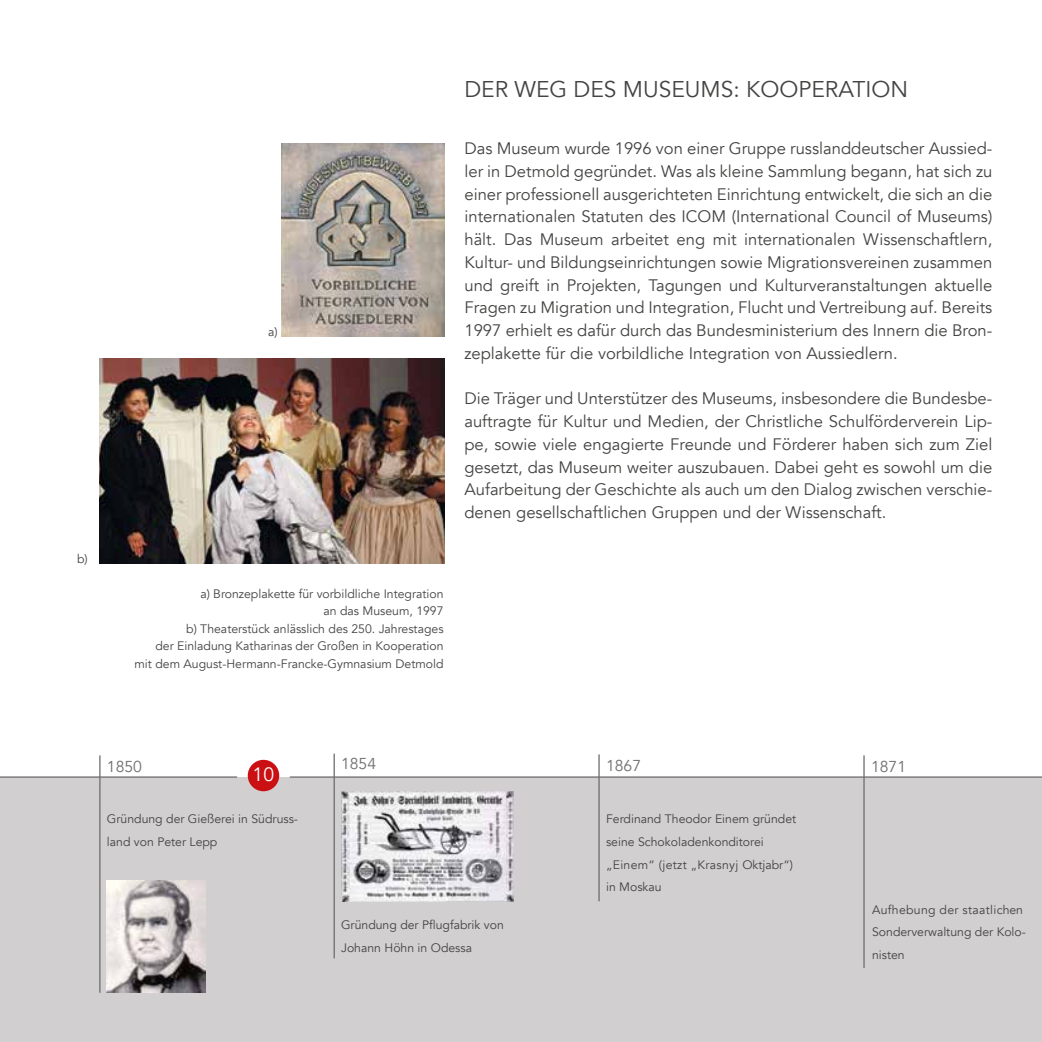
<style>
.page{position:relative;width:1042px;height:1042px;background:#fff}
.page>*{position:absolute;margin:0;border:0;box-sizing:border-box;transform-origin:0 0}
.t1{font:22.75px "Avenir";color:#434342}
.t2{font:19.25px "Avenir";color:#fff}
.t3{font:16.62px/22.8px "Avenir";color:#434342;text-align:justify}
.t4{font:15.75px "Avenir";color:#716e6e}
.t5{font:12.25px/22.8px "Avenir";color:#434342}
</style>
<div class="page">
<div style="left:0;top:777px;width:1042px;height:265px;background:#d1cfcf"></div>
<hr style="left:0;top:776px;width:237px;height:2px;background:#706f6f">
<hr style="left:290px;top:776px;width:752px;height:2px;background:#706f6f">
<div style="left:248px;top:760px;width:31px;height:31px;background:#cb1013;border-radius:50%"></div>
<hr style="left:99px;top:755px;width:2px;height:238px;background:#706f6f">
<hr style="left:333px;top:753px;width:2px;height:205px;background:#706f6f">
<hr style="left:598px;top:754px;width:2px;height:147px;background:#706f6f">
<hr style="left:863px;top:755px;width:1px;height:213px;background:#706f6f">
<img style="left:106px;top:880px;width:99px;height:113px">
<img style="left:341px;top:791px;width:172px;height:110px">
<img style="left:282px;top:143px;width:162px;height:193px">
<img style="left:99px;top:359px;width:345px;height:205px">
<p class="t5" style="left:77px;top:548px;width:12px">b)</p>
<p class="t5" style="left:268px;top:321px;width:11px">a)</p>
<h1 class="t1" style="left:464px;top:76px;width:445px">DER WEG DES MUSEUMS: KOOPERATION</h1>
<p class="t3" style="left:464px;top:137px;width:529px">Das Museum wurde 1996 von einer Gruppe russlanddeutscher Aussied&shy;ler in Detmold gegründet. Was als kleine Sammlung begann, hat sich zu einer professionell ausgerichteten Einrichtung entwickelt, die sich an die internationalen Statuten des ICOM (International Council of Museums) hält. Das Museum arbeitet eng mit internationalen Wissenschaftlern, Kultur- und Bildungseinrichtungen sowie Migrationsvereinen zusammen und greift in Projekten, Tagungen und Kulturveranstaltungen aktuelle Fragen zu Migration und Integration, Flucht und Vertreibung auf. Bereits 1997 erhielt es dafür durch das Bundesministerium des Innern die Bron&shy;zeplakette für die vorbildliche Integration von Aussiedlern.</p>
<p class="t3" style="left:464px;top:387px;width:529px">Die Träger und Unterstützer des Museums, insbesondere die Bundesbe&shy;auftragte für Kultur und Medien, der Christliche Schulförderverein Lip&shy;pe, sowie viele engagierte Freunde und Förderer haben sich zum Ziel gesetzt, das Museum weiter auszubauen. Dabei geht es sowohl um die Aufarbeitung der Geschichte als auch um den Dialog zwischen verschie&shy;denen gesellschaftlichen Gruppen und der Wissenschaft.</p>
<p class="t5" style="left:135px;top:585px;width:310px;line-height:17.5px;text-align:right">a) Bronzeplakette für vorbildliche Integration<br>an das Museum, 1997<br>b) Theaterstück anlässlich des 250. Jahrestages<br>der Einladung Katharinas der Großen in Kooperation<br>mit dem August-Hermann-Francke-Gymnasium Detmold</p>
<p class="t4" style="left:107px;top:757px;width:37px">1850</p>
<p class="t2" style="left:253px;top:763px;width:23px">10</p>
<p class="t5" style="left:107px;top:807px;width:193px">Gründung der Gießerei in Südruss&shy;land von Peter Lepp</p>
<p class="t4" style="left:341px;top:754px;width:37px">1854</p>
<p class="t5" style="left:341px;top:914px;width:164px">Gründung der Pflugfabrik von<br>Johann Höhn in Odessa</p>
<p class="t4" style="left:606px;top:756px;width:37px">1867</p>
<p class="t5" style="left:606px;top:807px;width:192px">Ferdinand Theodor Einem gründet seine Schokoladenkonditorei „Einem“ (jetzt „Krasnyj Oktjabr“) in Moskau</p>
<p class="t4" style="left:871px;top:757px;width:37px">1871</p>
<p class="t5" style="left:872px;top:898px;width:155px">Aufhebung der staatlichen<br>Sonderverwaltung der Kolo&shy;nisten</p>
</div>
